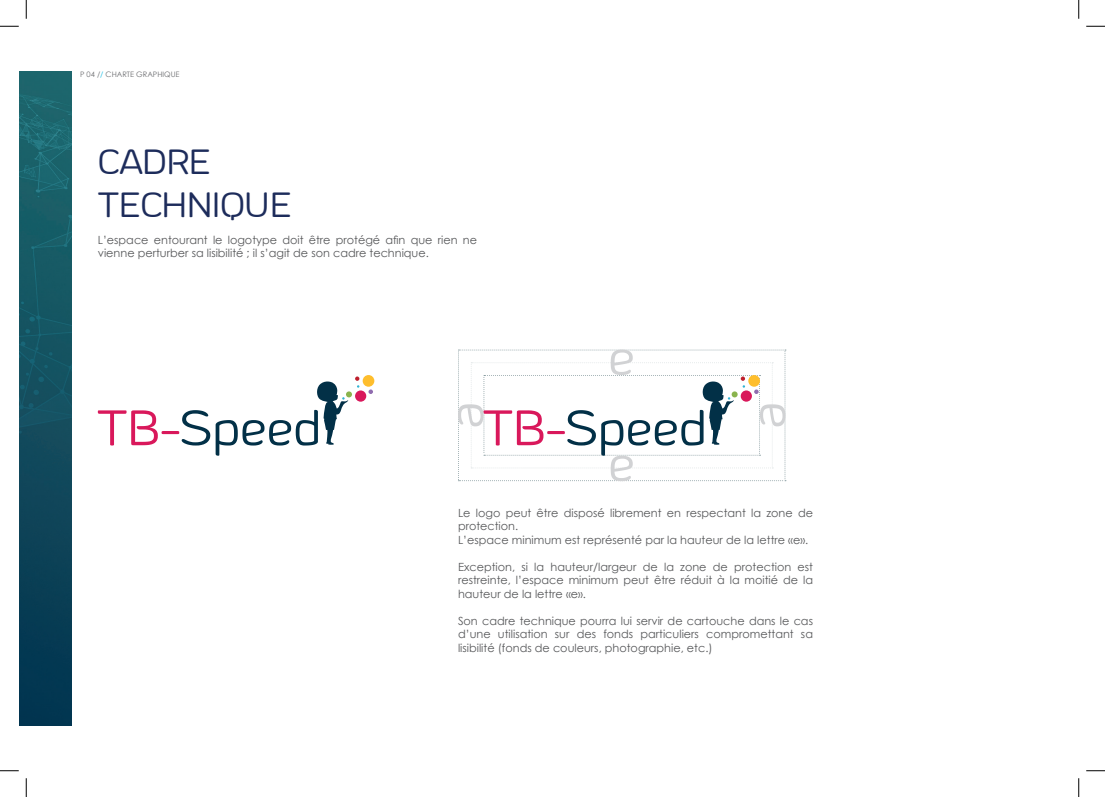
<style>
.page{position:relative;width:1105px;height:797px;background:#fff}
.page>*{position:absolute;margin:0;border:0;box-sizing:border-box;transform-origin:0 0}
.t1{font:35px/42px "Byom";color:#1d2c5b}
.t2{font:11.25px/13.5px "Century Gothic";color:#57585a}
.t3{font:7.5px "Century Gothic";color:#6c6d70}
.s1{color:#17bee5}
</style>
<div class="page">
<img style="left:19px;top:71px;width:52px;height:654px">
<svg style="left:98px;top:410px;width:112px;height:35px"></svg>
<div style="left:363px;top:375px;width:11px;height:12px;background:#febe2d;border-radius:50%"></div>
<div style="left:355px;top:390px;width:11px;height:11px;background:#d9185b;border-radius:50%"></div>
<svg style="left:368px;top:389px;width:5px;height:5px"></svg>
<svg style="left:216px;top:376px;width:143px;height:79px"></svg>
<svg style="left:458px;top:349px;width:328px;height:132px"></svg>
<svg style="left:0;top:25px;width:19px;height:2px"></svg>
<svg style="left:1086px;top:25px;width:19px;height:2px"></svg>
<svg style="left:0;top:770px;width:19px;height:1px"></svg>
<svg style="left:1086px;top:770px;width:19px;height:1px"></svg>
<svg style="left:25px;top:0;width:2px;height:19px"></svg>
<svg style="left:25px;top:778px;width:2px;height:19px"></svg>
<svg style="left:1078px;top:0;width:1px;height:19px"></svg>
<svg style="left:1078px;top:778px;width:1px;height:19px"></svg>
<p class="t3" style="left:80px;top:69px;width:101px">P 04 /<span class="s1">/</span> CHARTE GRAPHIQUE</p>
<h1 class="t1" style="left:98px;top:142px;width:195px">CADRE<br>TECHNIQUE</h1>
<p class="t2" style="left:98px;top:233px;width:381px">L’espace entourant le logotype doit être protégé afin que rien ne vienne perturber sa lisibilité ; il s’agit de son cadre technique.</p>
<p class="t2" style="left:458px;top:505px;width:357px">Le logo peut être disposé librement en respectant la zone de protection.<br>L’espace minimum est représenté par la hauteur de la lettre «e».</p>
<p class="t2" style="left:458px;top:559px;width:356px;text-align:justify">Exception, si la hauteur/largeur de la zone de protection est restreinte, l’espace minimum peut être réduit à la moitié de la hauteur de la lettre «e».</p>
<p class="t2" style="left:458px;top:613px;width:356px;text-align:justify">Son cadre technique pourra lui servir de cartouche dans le cas d’une utilisation sur des fonds particuliers compromettant sa lisibilité (fonds de couleurs, photographie, etc.)</p>
</div>
